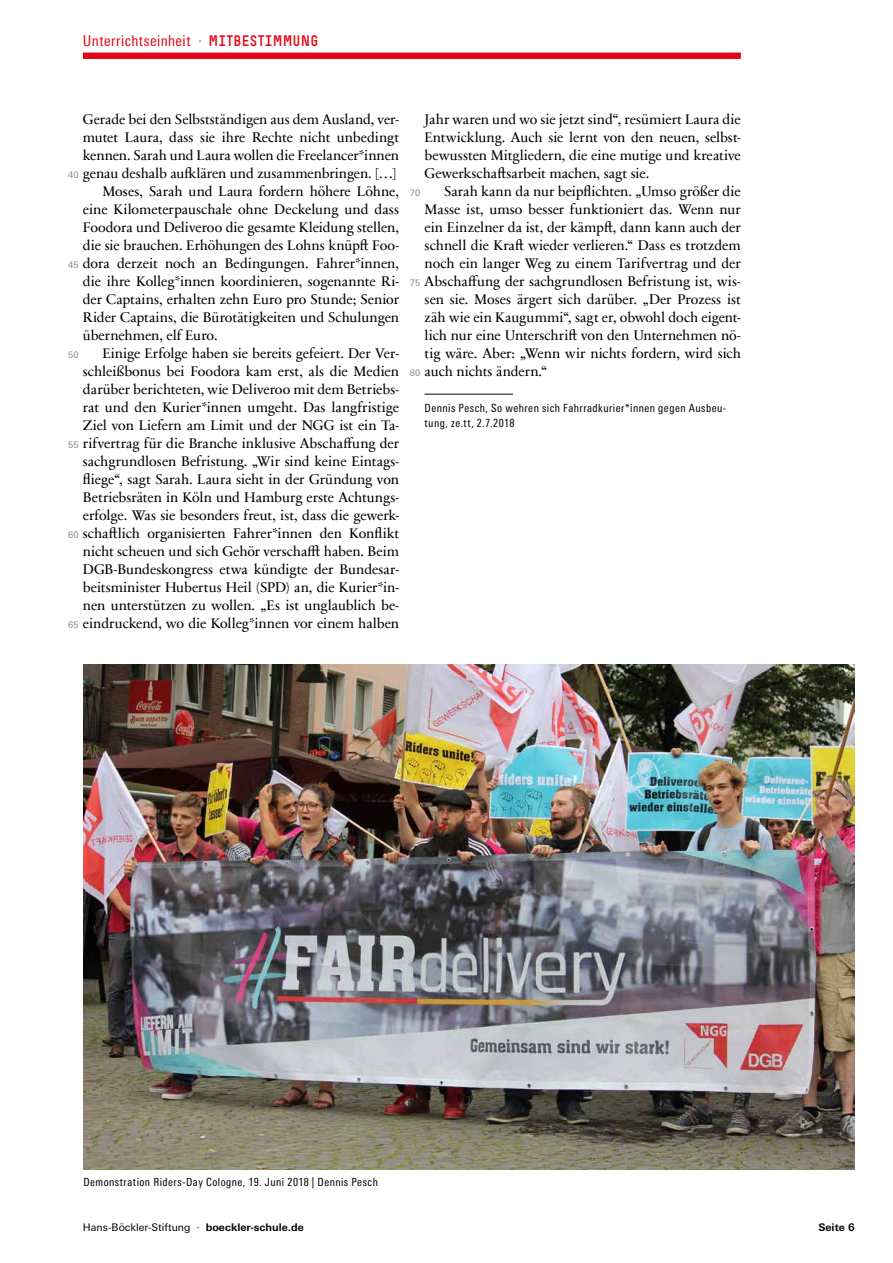
<style>
.page{position:relative;width:893px;height:1263px;background:#fff}
.page>*{position:absolute;margin:0;border:0;box-sizing:border-box;transform-origin:0 0}
.t1{font:condensed 15px "Univers Next Pro";letter-spacing:.035em;color:#e30513}
.t2{font:14.25px/18px "Sabon Next Com";letter-spacing:-.005em;color:#000;text-align:justify}
.t3{font:condensed 11.25px/15px "Univers Next Pro";letter-spacing:.04em;color:#000}
.t4{font:10.5px "Univers Next Pro";color:#000}
.t5{font:700 10.5px "Univers Next Pro";color:#000}
.t6{font:9px "Univers Next Pro";color:#878786}
.s1{font-family:"Simple HBS";font-stretch:normal}
.s2{font-weight:700}
</style>
<div class="page">
<div style="left:83px;top:53px;width:658px;height:6px;background:#e30513"></div>
<hr style="left:425px;top:394px;width:88px;height:1px;background:#000">
<img style="left:83px;top:664px;width:772px;height:506px">
<p class="t1" style="left:83px;top:32px;width:237px">Unterrichtseinheit · <span class="s1">MITBESTIMMUNG</span></p>
<p class="t2" style="left:83px;top:110px;width:318px">Gerade bei den Selbstständigen aus dem Ausland, ver-</p>
<p class="t2" style="left:83px;top:128px;width:318px">mutet Laura, dass sie ihre Rechte nicht unbedingt</p>
<p class="t2" style="left:83px;top:146px;width:318px">kennen. Sarah und Laura wollen die Freelancer*innen</p>
<p class="t2" style="left:83px;top:164px;width:315px">genau deshalb aufklären und zusammenbringen. […]</p>
<p class="t2" style="left:102px;top:182px;width:298px">Moses, Sarah und Laura fordern höhere Löhne,</p>
<p class="t2" style="left:83px;top:200px;width:318px">eine Kilometerpauschale ohne Deckelung und dass</p>
<p class="t2" style="left:83px;top:218px;width:318px">Foodora und Deliveroo die gesamte Kleidung stellen,</p>
<p class="t2" style="left:83px;top:236px;width:318px">die sie brauchen. Erhöhungen des Lohns knüpft Foo-</p>
<p class="t2" style="left:83px;top:254px;width:318px">dora derzeit noch an Bedingungen. Fahrer*innen,</p>
<p class="t2" style="left:83px;top:272px;width:318px">die ihre Kolleg*innen koordinieren, sogenannte Ri-</p>
<p class="t2" style="left:83px;top:290px;width:318px">der Captains, erhalten zehn Euro pro Stunde; Senior</p>
<p class="t2" style="left:83px;top:308px;width:318px">Rider Captains, die Bürotätigkeiten und Schulungen</p>
<p class="t2" style="left:83px;top:326px;width:136px">übernehmen, elf Euro.</p>
<p class="t2" style="left:102px;top:344px;width:298px">Einige Erfolge haben sie bereits gefeiert. Der Ver-</p>
<p class="t2" style="left:83px;top:362px;width:318px">schleißbonus bei Foodora kam erst, als die Medien</p>
<p class="t2" style="left:83px;top:380px;width:318px">darüber berichteten, wie Deliveroo mit dem Betriebs-</p>
<p class="t2" style="left:83px;top:398px;width:318px">rat und den Kurier*innen umgeht. Das langfristige</p>
<p class="t2" style="left:83px;top:416px;width:318px">Ziel von Liefern am Limit und der NGG ist ein Ta-</p>
<p class="t2" style="left:83px;top:434px;width:318px">rifvertrag für die Branche inklusive Abschaffung der</p>
<p class="t2" style="left:83px;top:452px;width:318px">sachgrundlosen Befristung. „Wir sind keine Eintags-</p>
<p class="t2" style="left:83px;top:470px;width:318px">fliege“, sagt Sarah. Laura sieht in der Gründung von</p>
<p class="t2" style="left:83px;top:488px;width:318px">Betriebsräten in Köln und Hamburg erste Achtungs-</p>
<p class="t2" style="left:83px;top:506px;width:318px">erfolge. Was sie besonders freut, ist, dass die gewerk-</p>
<p class="t2" style="left:83px;top:524px;width:318px">schaftlich organisierten Fahrer*innen den Konflikt</p>
<p class="t2" style="left:83px;top:542px;width:318px">nicht scheuen und sich Gehör verschafft haben. Beim</p>
<p class="t2" style="left:83px;top:560px;width:318px">DGB-Bundeskongress etwa kündigte der Bundesar-</p>
<p class="t2" style="left:83px;top:578px;width:318px">beitsminister Hubertus Heil (SPD) an, die Kurier*in-</p>
<p class="t2" style="left:83px;top:596px;width:318px">nen unterstützen zu wollen. „Es ist unglaublich be-</p>
<p class="t2" style="left:83px;top:614px;width:318px">eindruckend, wo die Kolleg*innen vor einem halben</p>
<p class="t6" style="left:68px;top:170px;width:12px">40</p>
<p class="t6" style="left:68px;top:260px;width:12px">45</p>
<p class="t6" style="left:68px;top:350px;width:12px">50</p>
<p class="t6" style="left:68px;top:440px;width:12px">55</p>
<p class="t6" style="left:68px;top:530px;width:12px">60</p>
<p class="t6" style="left:68px;top:620px;width:12px">65</p>
<p class="t2" style="left:425px;top:110px;width:318px">Jahr waren und wo sie jetzt sind“, resümiert Laura die Entwicklung. Auch sie lernt von den neuen, selbst&shy;bewussten Mitgliedern, die eine mutige und kreative Gewerkschaftsarbeit machen, sagt sie.</p>
<p class="t2" style="left:425px;top:182px;width:318px;text-indent:19px">Sarah kann da nur beipflichten. „Umso größer die Masse ist, umso besser funktioniert das. Wenn nur ein Einzelner da ist, der kämpft, dann kann auch der schnell die Kraft wieder verlieren.“ Dass es trotzdem noch ein langer Weg zu einem Tarifvertrag und der Abschaffung der sachgrundlosen Befristung ist, wis&shy;sen sie. Moses ärgert sich darüber. „Der Prozess ist zäh wie ein Kaugummi“, sagt er, obwohl doch eigent&shy;lich nur eine Unterschrift von den Unternehmen nö&shy;tig wäre. Aber: „Wenn wir nichts fordern, wird sich auch nichts ändern.“</p>
<p class="t3" style="left:425px;top:401px;width:303px">Dennis Pesch, So wehren sich Fahrradkurier*innen gegen Ausbeu&shy;tung, ze.tt, 2.7.2018</p>
<p class="t6" style="left:410px;top:188px;width:12px">70</p>
<p class="t6" style="left:410px;top:278px;width:12px">75</p>
<p class="t6" style="left:410px;top:368px;width:12px">80</p>
<p class="t3" style="left:83px;top:1175px;width:296px">Demonstration Riders-Day Cologne, 19. Juni 2018 | Dennis Pesch</p>
<p class="t4" style="left:83px;top:1222px;width:222px">Hans-Böckler-Stiftung · <span class="s2">boeckler-schule.de</span></p>
<p class="t5" style="left:818px;top:1221px;width:38px">Seite 6</p>
</div>
